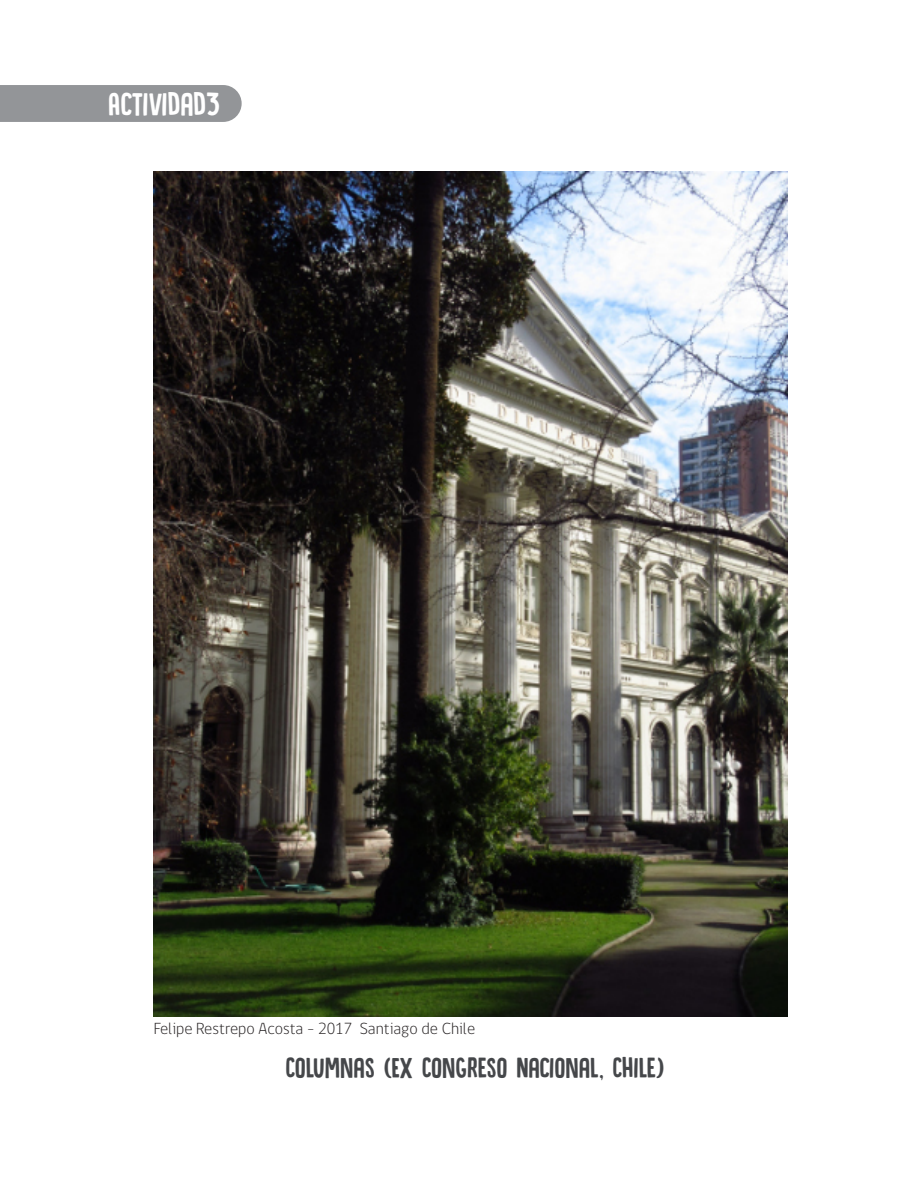
<style>
.page{position:relative;width:918px;height:1188px;background:#fff}
.page>*{position:absolute;margin:0;border:0;box-sizing:border-box;transform-origin:0 0}
.t1{font:34.5px "DK Canoodle";color:#fff}
.t2{font:30px "DK Canoodle";color:#45474a}
.t3{font:300 16.5px "gob CL";color:#231f20}
</style>
<div class="page">
<div style="left:0;top:85px;width:242px;height:37px;background:#939598"></div>
<img style="left:154px;top:172px;width:633px;height:844px">
<h1 class="t1" style="left:108px;top:83px;width:114px">ACTIVIDAD3</h1>
<p class="t3" style="left:154px;top:1021px;width:323px">Felipe Restrepo Acosta - 2017 Santiago de Chile</p>
<h2 class="t2" style="left:285px;top:1050px;width:381px">COLUMNAS (EX CONGRESO NACIONAL, CHILE)</h2>
</div>
